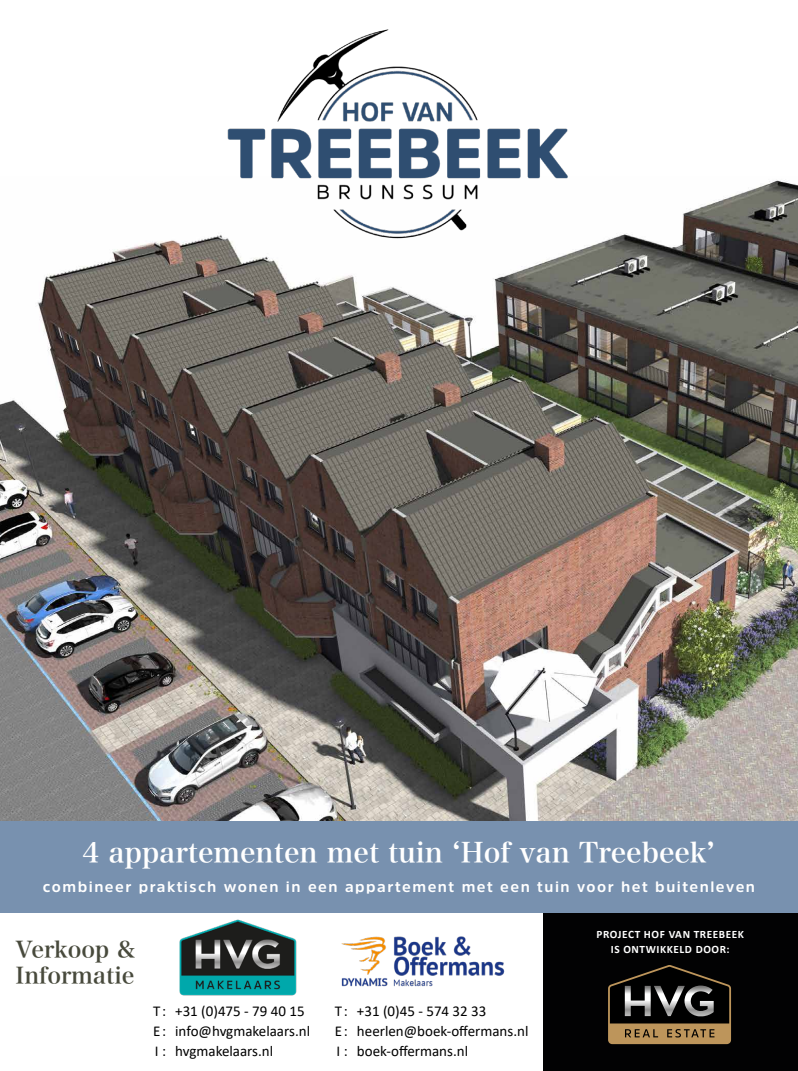
<style>
.page{position:relative;width:798px;height:1071px;background:#fff}
.page>*{position:absolute;margin:0;border:0;box-sizing:border-box;transform-origin:0 0}
.t1{font:27.5px "Hira Min Pro N W6";color:#fff}
.t2{font:22.5px/26.2px "Hira Min Pro W6";color:#484a3c}
.t3{font:15px/20px "Calibri";color:#000;text-align:justify}
.t4{font:700 15px "Amsi Pro";letter-spacing:.1em;color:#fff}
.t5{font:700 11.25px/15px "Calibri";letter-spacing:.05em;color:#fff;text-align:center}
</style>
<div class="page">
<div style="left:0;top:0;width:797px;height:1025px;background:#7891af"></div>
<img style="left:0;top:175px;width:797px;height:645px">
<div style="left:542px;top:912px;width:255px;height:158px;background:#020203"></div>
<div style="left:0;top:912px;width:542px;height:158px;background:#fff"></div>
<svg style="left:608px;top:965px;width:122px;height:78px"></svg>
<img style="left:179px;top:919px;width:118px;height:77px">
<img style="left:341px;top:936px;width:163px;height:51px">
<div style="left:0;top:0;width:797px;height:175px;background:#fff"></div>
<img style="left:202px;top:29px;width:390px;height:240px">
<h1 class="t1" style="left:83px;top:828px;width:633px">4 appartementen met tuin ‘Hof van Treebeek’</h1>
<p class="t4" style="left:43px;top:875px;width:713px">combineer praktisch wonen in een appartement met een tuin voor het buitenleven</p>
<h2 class="t2" style="left:16px;top:934px;width:121px">Verkoop &amp;<br>Informatie</h2>
<p class="t3" style="left:175px;top:999px;width:136px;text-align:left">+31 (0)475 - 79 40 15 info@hvgmakelaars.nl hvgmakelaars.nl</p>
<p class="t3" style="left:357px;top:999px;width:173px;text-align:left">+31 (0)45 - 574 32 33 heerlen@boek-offermans.nl boek-offermans.nl</p>
<p class="t3" style="left:153px;top:1000px;width:15px">T:<br>E:<br>I:</p>
<p class="t3" style="left:334px;top:1000px;width:15px">T:<br>E:<br>I:</p>
<p class="t5" style="left:596px;top:926px;width:149px">PROJECT HOF VAN TREEBEEK<br>IS ONTWIKKELD DOOR:</p>
</div>
